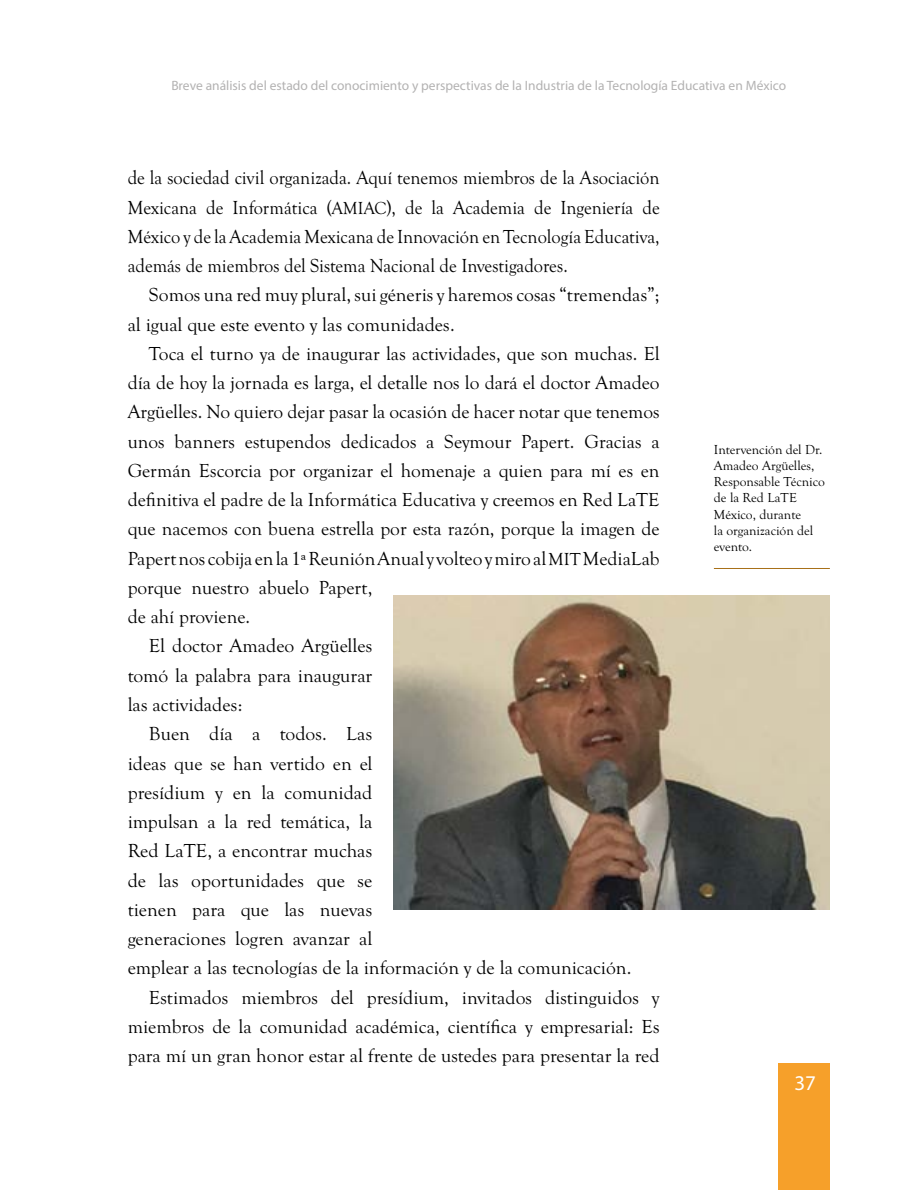
<style>
.page{position:relative;width:915px;height:1191px;background:#fff}
.page>*{position:absolute;margin:0;border:0;box-sizing:border-box;transform-origin:0 0}
.t1{font:21px "Myriad Pro";color:#fff}
.t2{font:19.5px/29.2px "Goudy Old Sty";color:#000}
.t3{font:19.5px/29.2px "Goudy Old Sty";color:#000;text-align:justify;scale:.94 1}
.t4{font:13.5px/16.2px "Goudy Old Sty";color:#000}
.t5{font:13.5px "Myriad Pro";color:#b3b2b2}
.s1{font-size:18px}
</style>
<div class="page">
<div style="left:778px;top:1063px;width:51px;height:127px;background:#f6a02a"></div>
<img style="left:393px;top:595px;width:436px;height:314px">
<hr style="left:713px;top:568px;width:116px;height:1px;background:#a86f18">
<p class="t5" style="left:171px;top:77px;width:616px">Breve análisis del estado del conocimiento y perspectivas de la Industria de la Tecnología Educativa en México</p>
<p class="t3" style="left:128px;top:164px;width:567px">de la sociedad civil organizada. Aquí tenemos miembros de la Asociación Mexicana de Informática (<span class="s1">AMIAC</span>), de la Academia de Ingeniería de México y de la Academia Mexicana de Innovación en Tecnología Educativa, además de miembros del Sistema Nacional de Investigadores.</p>
<p class="t2" style="left:128px;top:281px;width:533px;text-indent:21px">Somos una red muy plural, sui géneris y haremos cosas “tremendas”; al igual que este evento y las comunidades.</p>
<p class="t2" style="left:149px;top:339px;width:512px">Toca el turno ya de inaugurar las actividades, que son muchas. El</p>
<p class="t2" style="left:128px;top:368px;width:533px">día de hoy la jornada es larga, el detalle nos lo dará el doctor Amadeo</p>
<p class="t2" style="left:128px;top:398px;width:533px">Argüelles. No quiero dejar pasar la ocasión de hacer notar que tenemos</p>
<p class="t2" style="left:128px;top:427px;width:533px">unos banners estupendos dedicados a Seymour Papert. Gracias a</p>
<p class="t2" style="left:128px;top:456px;width:533px">Germán Escorcia por organizar el homenaje a quien para mí es en</p>
<p class="t2" style="left:128px;top:485px;width:533px">definitiva el padre de la Informática Educativa y creemos en Red LaTE</p>
<p class="t2" style="left:128px;top:515px;width:533px">que nacemos con buena estrella por esta razón, porque la imagen de</p>
<p class="t2" style="left:128px;top:544px;width:533px">Papert nos cobija en la 1ª Reunión Anual y volteo y miro al <span class="s1">MIT</span> MediaLab</p>
<p class="t2" style="left:128px;top:573px;width:246px">porque nuestro abuelo Papert,</p>
<p class="t2" style="left:128px;top:602px;width:124px">de ahí proviene.</p>
<p class="t2" style="left:149px;top:632px;width:225px">El doctor Amadeo Argüelles</p>
<p class="t2" style="left:128px;top:661px;width:246px">tomó la palabra para inaugurar</p>
<p class="t2" style="left:128px;top:690px;width:116px">las actividades:</p>
<p class="t2" style="left:149px;top:719px;width:225px">Buen día a todos. Las</p>
<p class="t2" style="left:128px;top:749px;width:246px">ideas que se han vertido en el</p>
<p class="t2" style="left:128px;top:778px;width:246px">presídium y en la comunidad</p>
<p class="t2" style="left:128px;top:807px;width:246px">impulsan a la red temática, la</p>
<p class="t2" style="left:128px;top:836px;width:246px">Red LaTE, a encontrar muchas</p>
<p class="t2" style="left:128px;top:866px;width:246px">de las oportunidades que se</p>
<p class="t2" style="left:128px;top:895px;width:246px">tienen para que las nuevas</p>
<p class="t2" style="left:128px;top:924px;width:246px">generaciones logren avanzar al</p>
<p class="t2" style="left:128px;top:953px;width:505px">emplear a las tecnologías de la información y de la comunicación.</p>
<p class="t2" style="left:149px;top:983px;width:512px">Estimados miembros del presídium, invitados distinguidos y</p>
<p class="t2" style="left:128px;top:1012px;width:533px">miembros de la comunidad académica, científica y empresarial: Es</p>
<p class="t2" style="left:128px;top:1041px;width:533px">para mí un gran honor estar al frente de ustedes para presentar la red</p>
<p class="t4" style="left:713px;top:441px;width:112px">Intervención del Dr.<br>Amadeo Argüelles,<br>Responsable Técnico de la Red LaTE<br>México, durante<br>la organización del evento.</p>
<p class="t1" style="left:794px;top:1070px;width:23px">37</p>
</div>
